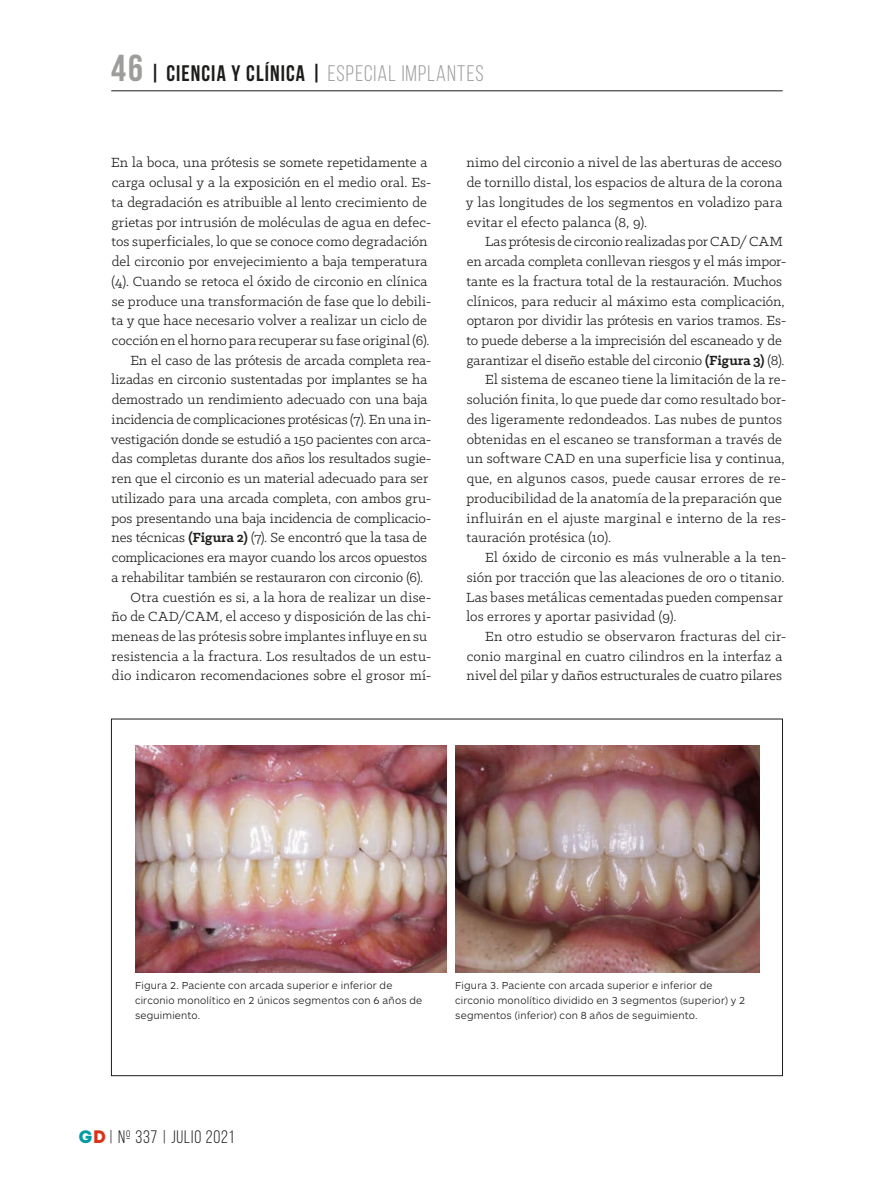
<style>
.page{position:relative;width:893px;height:1191px;background:#fff}
.page>*{position:absolute;margin:0;border:0;box-sizing:border-box;transform-origin:0 0}
.t1{font:700 22.5px "Bebas Neue";letter-spacing:.045em;color:#1d1d1b}
.t2{font:18px "Bebas Neue";letter-spacing:.05em;color:#1d1d1b}
.t3{font:15px/19.8px "Klinic Slab";letter-spacing:.005em;color:#1d1d1b;text-align:justify}
.t4{font:300 10.5px/15px "ARS Maquette Pro";letter-spacing:.02em;color:#1d1d1b}
.s1{font-size:37.5px;color:#9d9d9c}
.s2{font-weight:400;color:#9d9d9c}
.s3{font-weight:700}
.s4{font-family:"Intro";color:#009ba4}
.s5{font-family:"Intro";color:#db3215}
</style>
<div class="page">
<img style="left:135px;top:745px;width:311px;height:227px">
<img style="left:455px;top:745px;width:304px;height:227px">
<hr style="left:111px;top:91px;width:672px;height:1px;background:#1d1d1b">
<h1 class="t1" style="left:111px;top:61px;width:374px"><span class="s1">46</span> | CIENCIA Y CLÍNICA | <span class="s2">ESPECIAL IMPLANTES</span></h1>
<p class="t3" style="left:111px;top:152px;width:318px">En la boca, una prótesis se somete repetidamente a</p>
<p class="t3" style="left:112px;top:172px;width:321px">carga oclusal y a la exposición en el medio oral. Es-</p>
<p class="t3" style="left:112px;top:192px;width:317px">ta degradación es atribuible al lento crecimiento de</p>
<p class="t3" style="left:112px;top:212px;width:321px">grietas por intrusión de moléculas de agua en defec-</p>
<p class="t3" style="left:112px;top:231px;width:317px">tos superficiales, lo que se conoce como degradación</p>
<p class="t3" style="left:112px;top:251px;width:317px">del circonio por envejecimiento a baja temperatura</p>
<p class="t3" style="left:112px;top:271px;width:317px">(4). Cuando se retoca el óxido de circonio en clínica</p>
<p class="t3" style="left:112px;top:290px;width:321px">se produce una transformación de fase que lo debili-</p>
<p class="t3" style="left:112px;top:310px;width:317px">ta y que hace necesario volver a realizar un ciclo de</p>
<p class="t3" style="left:112px;top:330px;width:319px">cocción en el horno para recuperar su fase original (6).</p>
<p class="t3" style="left:130px;top:350px;width:303px">En el caso de las prótesis de arcada completa rea-</p>
<p class="t3" style="left:112px;top:369px;width:317px">lizadas en circonio sustentadas por implantes se ha</p>
<p class="t3" style="left:112px;top:389px;width:317px">demostrado un rendimiento adecuado con una baja</p>
<p class="t3" style="left:112px;top:409px;width:321px">incidencia de complicaciones protésicas (7). En una in-</p>
<p class="t3" style="left:111px;top:429px;width:322px">vestigación donde se estudió a 150 pacientes con arca-</p>
<p class="t3" style="left:112px;top:448px;width:321px">das completas durante dos años los resultados sugie-</p>
<p class="t3" style="left:112px;top:468px;width:318px">ren que el circonio es un material adecuado para ser</p>
<p class="t3" style="left:112px;top:488px;width:322px">utilizado para una arcada completa, con ambos gru-</p>
<p class="t3" style="left:111px;top:507px;width:322px">pos presentando una baja incidencia de complicacio-</p>
<p class="t3" style="left:112px;top:527px;width:317px">nes técnicas <span class="s3">(Figura 2)</span> (7). Se encontró que la tasa de</p>
<p class="t3" style="left:112px;top:547px;width:317px">complicaciones era mayor cuando los arcos opuestos</p>
<p class="t3" style="left:112px;top:567px;width:313px">a rehabilitar también se restauraron con circonio (6).</p>
<p class="t3" style="left:131px;top:586px;width:302px">Otra cuestión es si, a la hora de realizar un dise-</p>
<p class="t3" style="left:112px;top:606px;width:321px">ño de CAD/CAM, el acceso y disposición de las chi-</p>
<p class="t3" style="left:112px;top:626px;width:317px">meneas de las prótesis sobre implantes influye en su</p>
<p class="t3" style="left:112px;top:646px;width:321px">resistencia a la fractura. Los resultados de un estu-</p>
<p class="t3" style="left:112px;top:665px;width:321px">dio indicaron recomendaciones sobre el grosor mí-</p>
<p class="t3" style="left:466px;top:152px;width:318px">nimo del circonio a nivel de las aberturas de acceso de tornillo distal, los espacios de altura de la corona y las longitudes de los segmentos en voladizo para evitar el efecto palanca (8, 9).</p>
<p class="t3" style="left:485px;top:231px;width:299px">Las prótesis de circonio realizadas por CAD/ CAM</p>
<p class="t3" style="left:467px;top:251px;width:321px">en arcada completa conllevan riesgos y el más impor-</p>
<p class="t3" style="left:466px;top:271px;width:317px">tante es la fractura total de la restauración. Muchos</p>
<p class="t3" style="left:467px;top:290px;width:320px">clínicos, para reducir al máximo esta complicación,</p>
<p class="t3" style="left:467px;top:310px;width:321px">optaron por dividir las prótesis en varios tramos. Es-</p>
<p class="t3" style="left:466px;top:330px;width:317px">to puede deberse a la imprecisión del escaneado y de</p>
<p class="t3" style="left:467px;top:350px;width:319px">garantizar el diseño estable del circonio <span class="s3">(Figura 3)</span> (8).</p>
<p class="t3" style="left:485px;top:369px;width:303px">El sistema de escaneo tiene la limitación de la re-</p>
<p class="t3" style="left:467px;top:389px;width:321px">solución finita, lo que puede dar como resultado bor-</p>
<p class="t3" style="left:467px;top:409px;width:317px">des ligeramente redondeados. Las nubes de puntos</p>
<p class="t3" style="left:467px;top:429px;width:317px">obtenidas en el escaneo se transforman a través de</p>
<p class="t3" style="left:466px;top:448px;width:320px">un software CAD en una superficie lisa y continua,</p>
<p class="t3" style="left:467px;top:468px;width:321px">que, en algunos casos, puede causar errores de re-</p>
<p class="t3" style="left:466px;top:488px;width:317px">producibilidad de la anatomía de la preparación que</p>
<p class="t3" style="left:466px;top:507px;width:321px">influirán en el ajuste marginal e interno de la res-</p>
<p class="t3" style="left:466px;top:527px;width:146px">tauración protésica (10).</p>
<p class="t3" style="left:485px;top:547px;width:303px">El óxido de circonio es más vulnerable a la ten-</p>
<p class="t3" style="left:467px;top:567px;width:319px">sión por tracción que las aleaciones de oro o titanio.</p>
<p class="t3" style="left:466px;top:586px;width:319px">Las bases metálicas cementadas pueden compensar</p>
<p class="t3" style="left:466px;top:606px;width:211px">los errores y aportar pasividad (9).</p>
<p class="t3" style="left:485px;top:626px;width:303px">En otro estudio se observaron fracturas del cir-</p>
<p class="t3" style="left:467px;top:646px;width:317px">conio marginal en cuatro cilindros en la interfaz a</p>
<p class="t3" style="left:466px;top:665px;width:317px">nivel del pilar y daños estructurales de cuatro pilares</p>
<p class="t4" style="left:135px;top:977px;width:289px">Figura 2. Paciente con arcada superior e inferior de circonio monolítico en 2 únicos segmentos con 6 años de seguimiento.</p>
<p class="t4" style="left:455px;top:977px;width:291px">Figura 3. Paciente con arcada superior e inferior de circonio monolítico dividido en 3 segmentos (superior) y 2 segmentos (inferior) con 8 años de seguimiento.</p>
<p class="t2" style="left:79px;top:1127px;width:157px"><span class="s4">g</span><span class="s5">d</span>| Nº 337 | JULIO 2021</p>
</div>
